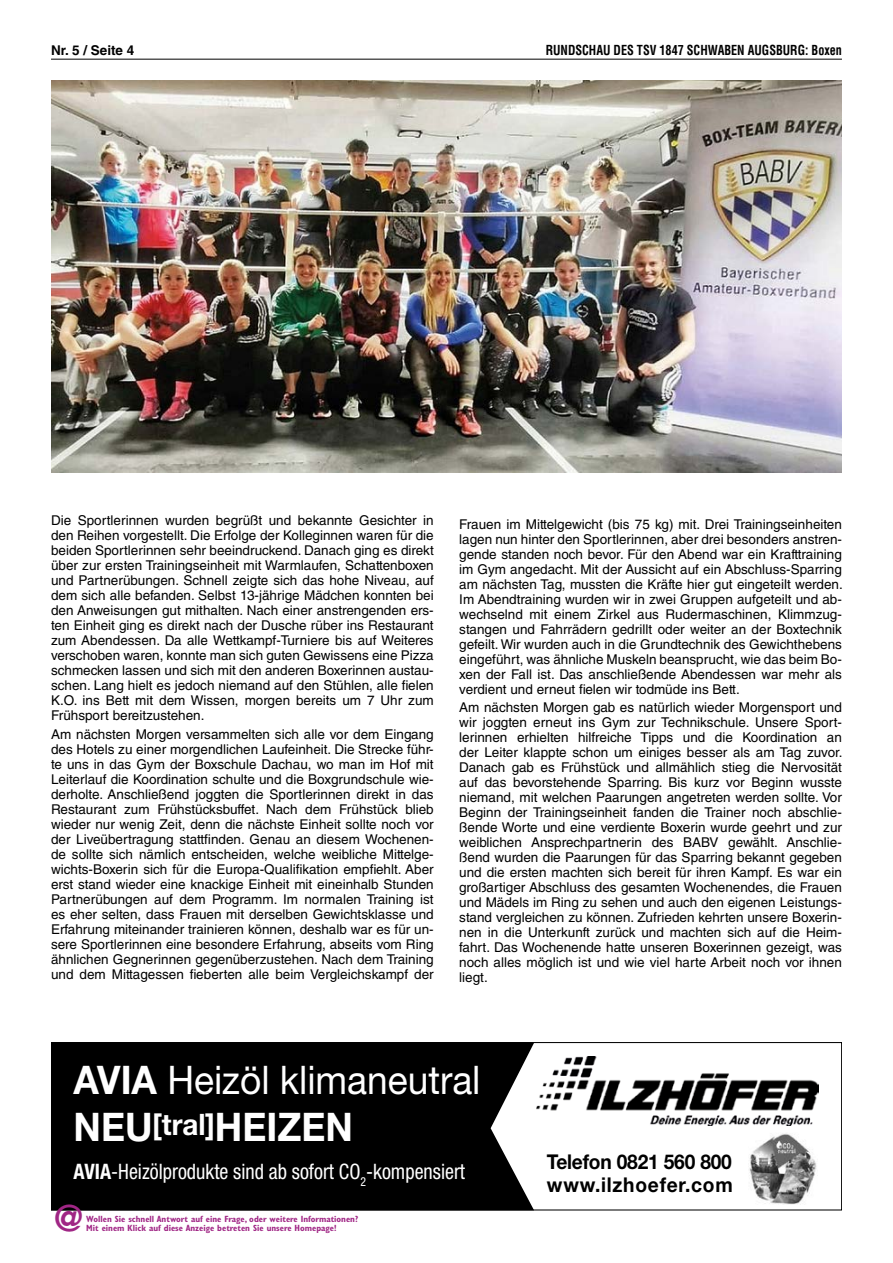
<style>
.page{position:relative;width:893px;height:1263px;background:#fff}
.page>*{position:absolute;margin:0;border:0;box-sizing:border-box;transform-origin:0 0}
.t1{font:39.45px "Helvetica Neue";color:#fff;scale:.94 1}
.t2{font:700 39.45px "Helvetica Neue";color:#fff;scale:.94 1}
.t3{font:700 36px "Helvetica LT Std";color:#a02685}
.t4{font:condensed 21.3px "Helvetica Neue";color:#fff;scale:.94 1}
.t5{font:700 20.4px/22.5px "Helvetica Neue";letter-spacing:-.01em;color:#000;scale:.94 1}
.t6{font:13.5px/15px "Helvetica LT Std";color:#000;text-align:justify}
.t7{font:700 condensed 13.5px "Helvetica LT Std";color:#000;scale:.9 1}
.t8{font:700 13.5px "Helvetica LT Std";color:#000}
.t9{font:700 condensed 9px/9px "Gill Sans";color:#a02685}
.s1{font-weight:700}
</style>
<div class="page">
<hr style="left:51px;top:59px;width:791px;height:1px;background:#000">
<img style="left:51px;top:81px;width:791px;height:391px">
<div style="left:53px;top:1044px;width:481px;height:164px;background:#000"></div>
<img style="left:536px;top:1056px;width:282px;height:69px">
<img style="left:749px;top:1133px;width:68px;height:71px">
<div style="left:51px;top:1042px;width:791px;height:168px;border:1px solid #000"></div>
<p class="t8" style="left:51px;top:42px;width:85px">Nr. 5 / Seite 4</p>
<p class="t7" style="left:546px;top:42px;width:331px">RUNDSCHAU DES TSV 1847 SCHWABEN AUGSBURG: Boxen</p>
<p class="t6" style="left:51px;top:513px;width:384px">Die Sportlerinnen wurden begrüßt und bekannte Gesichter in den Reihen vorgestellt. Die Erfolge der Kolleginnen waren für die beiden Sportlerinnen sehr beeindruckend. Danach ging es direkt über zur ersten Trainingseinheit mit Warmlaufen, Schattenboxen und Partnerübungen. Schnell zeigte sich das hohe Niveau, auf dem sich alle befanden. Selbst 13-jährige Mädchen konnten bei den Anweisungen gut mithalten. Nach einer anstrengenden ers&shy;ten Einheit ging es direkt nach der Dusche rüber ins Restaurant zum Abendessen. Da alle Wettkampf-Turniere bis auf Weiteres verschoben waren, konnte man sich guten Gewissens eine Pizza schmecken lassen und sich mit den anderen Boxerinnen austau&shy;schen. Lang hielt es jedoch niemand auf den Stühlen, alle fielen K.O. ins Bett mit dem Wissen, morgen bereits um 7 Uhr zum Frühsport bereitzustehen.</p>
<p class="t6" style="left:51px;top:726px;width:384px">Am nächsten Morgen versammelten sich alle vor dem Eingang des Hotels zu einer morgendlichen Laufeinheit. Die Strecke führ&shy;te uns in das Gym der Boxschule Dachau, wo man im Hof mit Leiterlauf die Koordination schulte und die Boxgrundschule wie&shy;derholte. Anschließend joggten die Sportlerinnen direkt in das Restaurant zum Frühstücksbuffet. Nach dem Frühstück blieb wieder nur wenig Zeit, denn die nächste Einheit sollte noch vor der Liveübertragung stattfinden. Genau an diesem Wochenen&shy;de sollte sich nämlich entscheiden, welche weibliche Mittelge&shy;wichts-Boxerin sich für die Europa-Qualifikation empfiehlt. Aber erst stand wieder eine knackige Einheit mit eineinhalb Stunden Partnerübungen auf dem Programm. Im normalen Training ist es eher selten, dass Frauen mit derselben Gewichtsklasse und Erfahrung miteinander trainieren können, deshalb war es für un&shy;sere Sportlerinnen eine besondere Erfahrung, abseits vom Ring ähnlichen Gegnerinnen gegenüberzustehen. Nach dem Training und dem Mittagessen fieberten alle beim Vergleichskampf der</p>
<p class="t6" style="left:459px;top:516px;width:385px">Frauen im Mittelgewicht (bis 75 kg) mit. Drei Trainingseinheiten lagen nun hinter den Sportlerinnen, aber drei besonders anstren&shy;gende standen noch bevor. Für den Abend war ein Krafttraining im Gym angedacht. Mit der Aussicht auf ein Abschluss-Sparring am nächsten Tag, mussten die Kräfte hier gut eingeteilt werden.<br>Im Abendtraining wurden wir in zwei Gruppen aufgeteilt und ab&shy;wechselnd mit einem Zirkel aus Rudermaschinen, Klimmzug&shy;stangen und Fahrrädern gedrillt oder weiter an der Boxtechnik gefeilt. Wir wurden auch in die Grundtechnik des Gewichthebens eingeführt, was ähnliche Muskeln beansprucht, wie das beim Bo&shy;xen der Fall ist. Das anschließende Abendessen war mehr als verdient und erneut fielen wir todmüde ins Bett.</p>
<p class="t6" style="left:459px;top:700px;width:385px">Am nächsten Morgen gab es natürlich wieder Morgensport und wir joggten erneut ins Gym zur Technikschule. Unsere Sport&shy;lerinnen erhielten hilfreiche Tipps und die Koordination an der Leiter klappte schon um einiges besser als am Tag zuvor.<br>Danach gab es Frühstück und allmählich stieg die Nervosität auf das bevorstehende Sparring. Bis kurz vor Beginn wusste niemand, mit welchen Paarungen angetreten werden sollte. Vor Beginn der Trainingseinheit fanden die Trainer noch abschlie&shy;ßende Worte und eine verdiente Boxerin wurde geehrt und zur weiblichen Ansprechpartnerin des BABV gewählt. Anschlie&shy;ßend wurden die Paarungen für das Sparring bekannt gegeben und die ersten machten sich bereit für ihren Kampf. Es war ein großartiger Abschluss des gesamten Wochenendes, die Frauen und Mädels im Ring zu sehen und auch den eigenen Leistungs&shy;stand vergleichen zu können. Zufrieden kehrten unsere Boxerin&shy;nen in die Unterkunft zurück und machten sich auf die Heim&shy;fahrt. Das Wochenende hatte unseren Boxerinnen gezeigt, was noch alles möglich ist und wie viel harte Arbeit noch vor ihnen liegt.</p>
<h1 class="t1" style="left:74px;top:1056px;width:434px"><span class="s1">AVIA</span> Heizöl klimaneutral</h1>
<h1 class="t2" style="left:74px;top:1103px;width:299px">NEU<sup>[tral]</sup>HEIZEN</h1>
<h3 class="t4" style="left:74px;top:1159px;width:418px"><span class="s1">AVIA</span>-Heizölprodukte sind ab sofort CO<sub>2</sub>-kompensiert</h3>
<h2 class="t3" style="left:51px;top:1196px;width:37px">@</h2>
<p class="t9" style="left:86px;top:1215px;width:273px">Wollen Sie schnell Antwort auf eine Frage, oder weitere Informationen?<br>Mit einem Klick auf diese Anzeige betreten Sie unsere Homepage!</p>
<h3 class="t5" style="left:547px;top:1150px;width:199px">Telefon 0821 560 800 www.ilzhoefer.com</h3>
</div>
